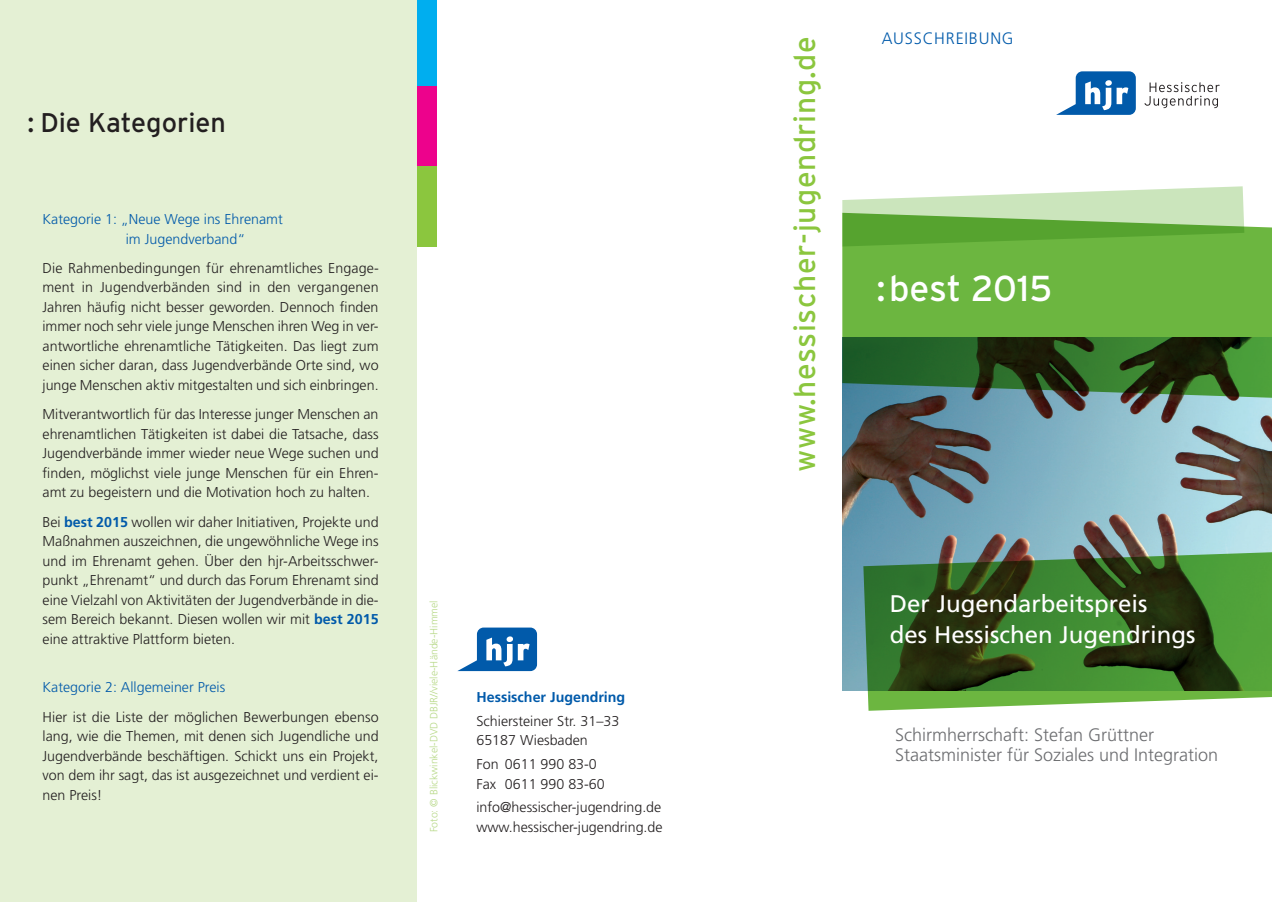
<style>
.page{position:relative;width:1272px;height:902px;background:#fff}
.page>*{position:absolute;margin:0;border:0;box-sizing:border-box;transform-origin:0 0}
.t1{font:36px "Interstate";letter-spacing:-.005em;color:#fff}
.t2{font:30px "Interstate";letter-spacing:.02em;color:#8bc63e}
.t3{font:27px "Interstate";color:#231f20}
.t4{font:24px/31.5px "Frutiger LT Std";color:#fff}
.t5{font:300 18px/19.5px "Frutiger LT Std";color:#6c6d70}
.t6{font:300 16.5px "Frutiger LT Std";letter-spacing:.05em;color:#015aaa}
.t7{font:300 14.25px/19.5px "Frutiger LT Std";color:#231f20;text-align:justify}
.t8{font:300 14.25px/19.5px "Frutiger LT Std";color:#015aaa}
.t9{font:700 14.25px "Frutiger LT Std";color:#015aaa}
.t10{font:300 10.5px "Frutiger LT Std";color:#b8d989}
.s1{font-weight:700;color:#015aaa}
</style>
<div class="page">
<svg style="left:1144px;top:82px;width:75px;height:26px"></svg>
<svg style="left:1056px;top:71px;width:79px;height:44px"></svg>
<div style="left:416px;top:0;width:21px;height:86px;background:#00aeef"></div>
<div style="left:416px;top:86px;width:21px;height:80px;background:#ed028c"></div>
<div style="left:416px;top:166px;width:21px;height:81px;background:#8bc63e"></div>
<div style="left:0;top:0;width:417px;height:901px;background:#e4f0d4"></div>
<svg style="left:457px;top:627px;width:80px;height:44px"></svg>
<img style="left:842px;top:398px;width:429px;height:292px">
<svg style="left:842px;top:186px;width:402px;height:27px"></svg>
<svg style="left:842px;top:213px;width:429px;height:185px;background:#59973d"></svg>
<svg style="left:863px;top:551px;width:408px;height:159px;background:#457135"></svg>
<h3 class="t3" style="left:28px;top:106px;width:200px">: Die Kategorien</h3>
<p class="t8" style="left:126px;top:210px;width:159px;text-indent:-83px">Kategorie 1: „Neue Wege ins Ehrenamt im Jugendverband“</p>
<p class="t7" style="left:43px;top:258px;width:338px">Die Rahmenbedingungen für ehrenamtliches Engage&shy;ment in Jugendverbänden sind in den vergangenen Jahren häufig nicht besser geworden. Dennoch finden immer noch sehr viele junge Menschen ihren Weg in ver&shy;antwortliche ehrenamtliche Tätigkeiten. Das liegt zum einen sicher daran, dass Jugendverbände Orte sind, wo junge Menschen aktiv mitgestalten und sich einbringen.</p>
<p class="t7" style="left:43px;top:405px;width:337px">Mitverantwortlich für das Interesse junger Menschen an ehrenamtlichen Tätigkeiten ist dabei die Tatsache, dass Jugendverbände immer wieder neue Wege suchen und finden, möglichst viele junge Menschen für ein Ehren&shy;amt zu begeistern und die Motivation hoch zu halten.</p>
<p class="t7" style="left:43px;top:512px;width:337px">Bei <span class="s1">best 2015</span> wollen wir daher Initiativen, Projekte und Maßnahmen auszeichnen, die ungewöhnliche Wege ins und im Ehrenamt gehen. Über den hjr-Arbeitsschwer&shy;punkt „Ehrenamt“ und durch das Forum Ehrenamt sind eine Vielzahl von Aktivitäten der Jugendverbände in die&shy;sem Bereich bekannt. Diesen wollen wir mit <span class="s1">best 2015 </span>eine attraktive Plattform bieten.</p>
<p class="t8" style="left:43px;top:677px;width:184px">Kategorie 2: Allgemeiner Preis</p>
<p class="t7" style="left:43px;top:707px;width:338px">H ier ist die Liste der möglichen Bewerbungen ebenso lang, wie die Themen, mit denen sich Jugendliche und Jugendverbände beschäftigen. Schickt uns ein Projekt, von dem ihr sagt, das ist ausgezeichnet und verdient ei&shy;nen Preis!</p>
<p class="t10" style="left:428px;top:832px;width:233px;rotate:-90deg">Foto: © Blickwinkel-DVD DBJR//viele-Hände-H immel</p>
<p class="t9" style="left:476px;top:688px;width:150px">Hessischer Jugendring</p>
<p class="t7" style="left:476px;top:711px;width:144px">Schiersteiner Str. 31–33<br>65187 Wiesbaden</p>
<p class="t7" style="left:476px;top:754px;width:130px">Fon 0611 990 83-0<br>Fax 0611 990 83-60</p>
<p class="t7" style="left:476px;top:797px;width:186px">info@hessischer-jugendring.de</p>
<p class="t7" style="left:476px;top:817px;width:188px">www.hessischer-jugendring.de</p>
<h2 class="t2" style="left:786px;top:472px;width:437px;rotate:-90deg">www.hessischer-jugendring.de</h2>
<p class="t6" style="left:881px;top:29px;width:133px">Ausschreibung</p>
<h1 class="t1" style="left:876px;top:266px;width:177px">:best 2015</h1>
<h3 class="t4" style="left:890px;top:588px;width:307px">Der Jugendarbeitspreis<br>des Hessischen Jugendrings</h3>
<p class="t5" style="left:895px;top:725px;width:325px">Schirmherrschaft: Stefan Grüttner<br>Staatsminister für Soziales und Integration</p>
</div>
